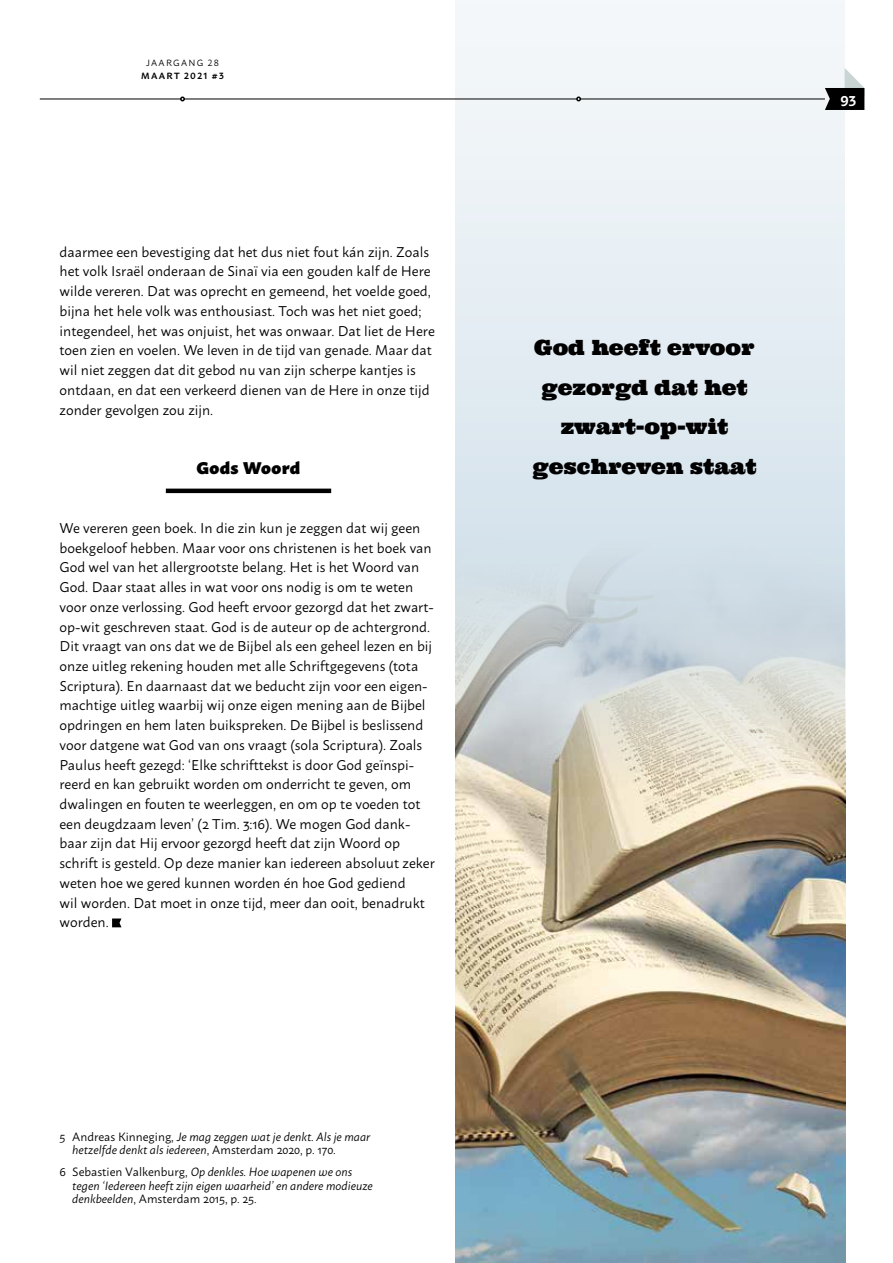
<style>
.page{position:relative;width:893px;height:1263px;background:#fff}
.page>*{position:absolute;margin:0;border:0;box-sizing:border-box;transform-origin:0 0}
.t1{font:21px/39.5px "Ultra";color:#000;text-align:center}
.t2{font:900 16.8px "Macho";letter-spacing:.02em;color:#000}
.t3{font:600 15px "Macho";color:#fff}
.t4{font:14.1px/19.6px "Macho";color:#000}
.t5{font:italic 12px/13.5px "Macho";color:#000}
.t6{font:600 9px "Macho";letter-spacing:.14em;color:#000}
.t7{font:9px "Macho";letter-spacing:.14em;color:#000}
.s1{font-style:normal}
</style>
<div class="page">
<svg style="left:455px;top:0;width:390px;height:538px;fill:#e8eff4"></svg>
<img style="left:455px;top:538px;width:390px;height:725px">
<hr style="left:40px;top:99px;width:785px;height:1px;background:#000">
<svg style="left:576px;top:97px;width:5px;height:4px"></svg>
<svg style="left:180px;top:97px;width:5px;height:4px"></svg>
<svg style="left:825px;top:68px;width:39px;height:42px"></svg>
<hr style="left:166px;top:489px;width:165px;height:4px;background:#000">
<svg style="left:112px;top:918px;width:9px;height:9px"></svg>
<p class="t7" style="left:146px;top:55px;width:75px">JAARGANG 28</p>
<p class="t6" style="left:141px;top:68px;width:84px">MAART 2021 #3</p>
<p class="t4" style="left:60px;top:240px;width:377px">daarmee een bevestiging dat het dus niet fout kán zijn. Zoals het volk Israël onderaan de Sinaï via een gouden kalf de Here wilde vereren. Dat was oprecht en gemeend, het voelde goed, bijna het hele volk was enthousiast. Toch was het niet goed; integendeel, het was onjuist, het was onwaar. Dat liet de Here toen zien en voelen. We leven in de tijd van genade. Maar dat wil niet zeggen dat dit gebod nu van zijn scherpe kantjes is ontdaan, en dat een verkeerd dienen van de Here in onze tijd zonder gevolgen zou zijn.</p>
<p class="t2" style="left:197px;top:452px;width:105px">Gods Woord</p>
<p class="t4" style="left:60px;top:517px;width:377px">We vereren geen boek. In die zin kun je zeggen dat wij geen boekgeloof hebben. Maar voor ons christenen is het boek van God wel van het allergrootste belang. Het is het Woord van God. Daar staat alles in wat voor ons nodig is om te weten voor onze verlossing. God heeft ervoor gezorgd dat het zwart&shy;op-wit geschreven staat. God is de auteur op de achtergrond.<br>Dit vraagt van ons dat we de Bijbel als een geheel lezen en bij onze uitleg rekening houden met alle Schriftgegevens (tota Scriptura). En daarnaast dat we beducht zijn voor een eigen&shy;machtige uitleg waarbij wij onze eigen mening aan de Bijbel opdringen en hem laten buikspreken. De Bijbel is beslissend voor datgene wat God van ons vraagt (sola Scriptura). Zoals Paulus heeft gezegd: ‘Elke schrifttekst is door God geïnspi&shy;reerd en kan gebruikt worden om onderricht te geven, om dwalingen en fouten te weerleggen, en om op te voeden tot een deugdzaam leven’ (2 Tim. 3:16). We mogen God dank&shy;baar zijn dat Hij ervoor gezorgd heeft dat zijn Woord op schrift is gesteld. Op deze manier kan iedereen absoluut zeker weten hoe we gered kunnen worden én hoe God gediend<br>wil worden. Dat moet in onze tijd, meer dan ooit, benadrukt worden.</p>
<p class="t5" style="left:72px;top:1129px;width:299px;text-indent:-13px"><span class="s1">5 Andreas Kinneging,</span> Je mag zeggen wat je denkt. Als je maar hetzelfde denkt als iedereen<span class="s1">, Amsterdam 2020, p. 170.</span></p>
<p class="t5" style="left:72px;top:1164px;width:302px;text-indent:-13px"><span class="s1">6 Sebastien Valkenburg,</span> Op denkles. Hoe wapenen we ons tegen ‘Iedereen heeft zijn eigen waarheid’ en andere modieuze denkbeelden<span class="s1">, Amsterdam 2015, p. 25.</span></p>
<p class="t3" style="left:840px;top:85px;width:17px">93</p>
<h1 class="t1" style="left:532px;top:328px;width:226px">God heeft ervoor gezorgd dat het zwart-op-wit geschreven staat</h1>
</div>
